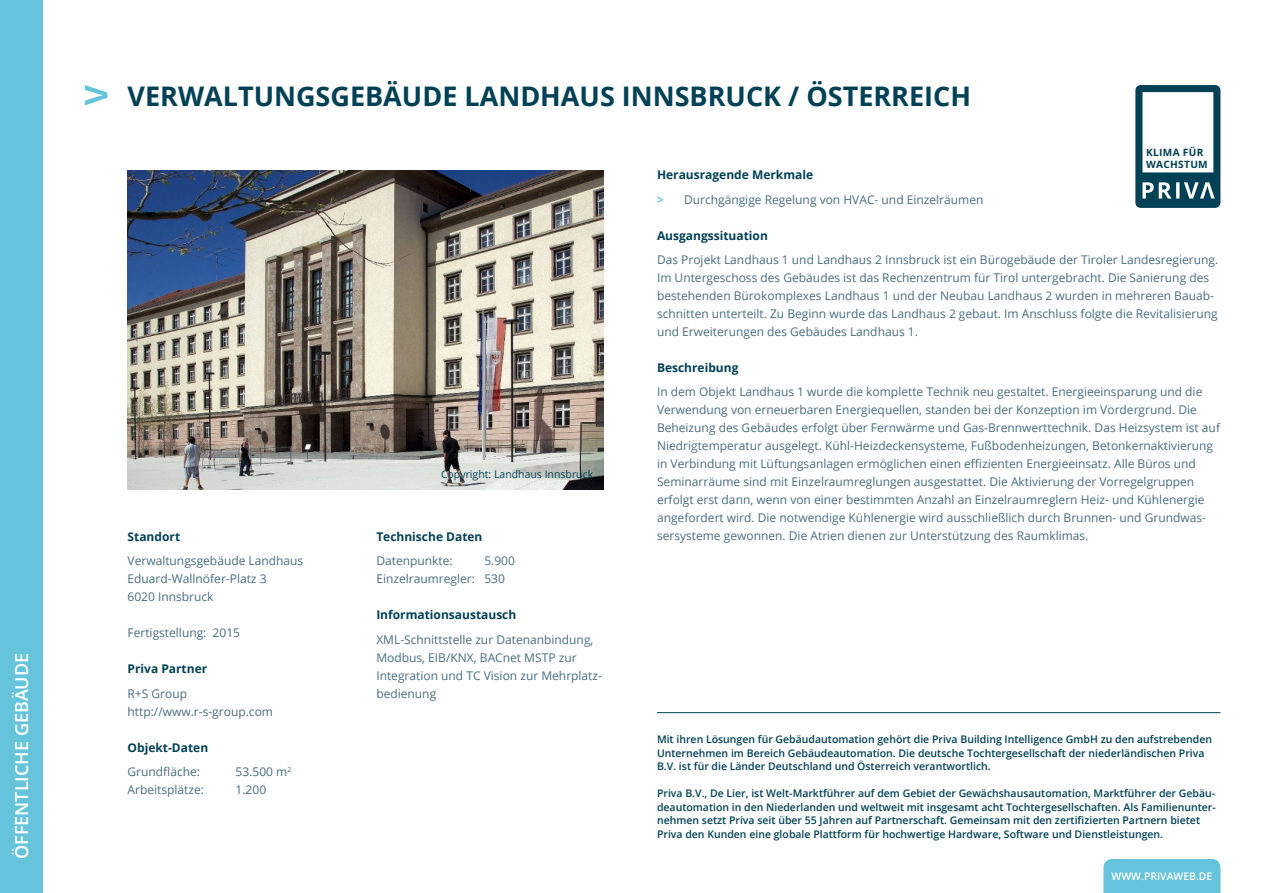
<style>
.page{position:relative;width:1263px;height:893px;background:#fff}
.page>*{position:absolute;margin:0;border:0;box-sizing:border-box;transform-origin:0 0}
.t1{font:700 27px "Open Sans";color:#004155}
.t2{font:600 18px "Open Sans";color:#fff}
.t3{font:12px/18px "Open Sans";color:#496c80}
.t4{font:700 12px "Open Sans";color:#004155}
.t5{font:600 10.5px/13.5px "Open Sans";color:#004155}
.t6{font:10.5px "Open Sans";color:#004155}
.t7{font:600 10.5px "Open Sans";color:#fff}
.t8{font:700 10.05px/11.7px "Open Sans";letter-spacing:.03em;color:#013f54}
.s1{font-weight:700;color:#004155}
.s2{font-weight:700;color:#65c4db}
</style>
<div class="page">
<div style="left:0;top:0;width:43px;height:893px;background:#65c4db"></div>
<svg style="left:85px;top:85px;width:22px;height:20px"></svg>
<svg style="left:1135px;top:85px;width:85px;height:123px"></svg>
<img style="left:128px;top:170px;width:476px;height:319px">
<div style="left:1103px;top:859px;width:117px;height:34px;background:#65c4db"></div>
<hr style="left:657px;top:712px;width:563px;height:1px;background:#004155">
<h2 class="t2" style="left:9px;top:859px;width:208px;rotate:-90deg">ÖFFENTLICHE GEBÄUDE</h2>
<h1 class="t1" style="left:128px;top:77px;width:845px">VERWALTUNGSGEBÄUDE LANDHAUS INNSBRUCK / ÖSTERREICH</h1>
<p class="t8" style="left:1146px;top:146px;width:63px">KLIMA FÜR<br>WACHSTUM</p>
<p class="t4" style="left:128px;top:528px;width:54px">Standort</p>
<p class="t3" style="left:128px;top:551px;width:177px">Verwaltungsgebäude Landhaus<br>Eduard-Wallnöfer-Platz 3<br>6020 Innsbruck</p>
<p class="t3" style="left:128px;top:623px;width:114px">Fertigstellung: 2015</p>
<p class="t4" style="left:128px;top:660px;width:81px">Priva Partner</p>
<p class="t3" style="left:128px;top:684px;width:147px">R+S Group http://www.r-s-group.com</p>
<p class="t4" style="left:128px;top:739px;width:82px">Objekt-Daten</p>
<p class="t3" style="left:128px;top:762px;width:74px">Grundfläche:</p>
<p class="t3" style="left:236px;top:762px;width:57px">53.500 m<sup>2</sup></p>
<p class="t3" style="left:128px;top:780px;width:78px">Arbeitsplätze:</p>
<p class="t3" style="left:236px;top:780px;width:32px">1.200</p>
<p class="t6" style="left:441px;top:467px;width:154px">Copyright: Landhaus Innsbruck</p>
<p class="t4" style="left:376px;top:528px;width:108px">Technische Daten</p>
<p class="t3" style="left:376px;top:551px;width:78px">Datenpunkte:</p>
<p class="t3" style="left:376px;top:551px;width:140px;text-indent:108px">5.900<br>Einzelraumregler: 530</p>
<p class="t4" style="left:376px;top:606px;width:142px">Informationsaustausch</p>
<p class="t3" style="left:376px;top:630px;width:227px">XML-Schnittstelle zur Datenanbindung,<br>Modbus, EIB/KNX, BACnet MSTP zur<br>Integration und TC Vision zur Mehrplatz&shy;bedienung</p>
<p class="t3" style="left:657px;top:162px;width:328px;line-height:24.3px"><span class="s1">Herausragende Merkmale<br></span><span class="s2">&gt;</span> Durchgängige Regelung von HVAC- und Einzelräumen</p>
<p class="t4" style="left:657px;top:227px;width:112px">Ausgangssituation</p>
<p class="t3" style="left:657px;top:250px;width:563px">Das Projekt Landhaus 1 und Landhaus 2 Innsbruck ist ein Bürogebäude der Tiroler Landesregierung.<br>Im Untergeschoss des Gebäudes ist das Rechenzentrum für Tirol untergebracht. Die Sanierung des bestehenden Bürokomplexes Landhaus 1 und der Neubau Landhaus 2 wurden in mehreren Bauab&shy;schnitten unterteilt. Zu Beginn wurde das Landhaus 2 gebaut. Im Anschluss folgte die Revitalisierung und Erweiterungen des Gebäudes Landhaus 1.</p>
<p class="t4" style="left:657px;top:359px;width:83px">Beschreibung</p>
<p class="t3" style="left:657px;top:383px;width:564px">In dem Objekt Landhaus 1 wurde die komplette Technik neu gestaltet. Energieeinsparung und die Verwendung von erneuerbaren Energiequellen, standen bei der Konzeption im Vordergrund. Die Beheizung des Gebäudes erfolgt über Fernwärme und Gas-Brennwerttechnik. Das Heizsystem ist auf Niedrigtemperatur ausgelegt. Kühl-Heizdeckensysteme, Fußbodenheizungen, Betonkernaktivierung in Verbindung mit Lüftungsanlagen ermöglichen einen effizienten Energieeinsatz. Alle Büros und Seminarräume sind mit Einzelraumreglungen ausgestattet. Die Aktivierung der Vorregelgruppen erfolgt erst dann, wenn von einer bestimmten Anzahl an Einzelraumreglern Heiz- und Kühlenergie angefordert wird. Die notwendige Kühlenergie wird ausschließlich durch Brunnen- und Grundwas&shy;sersysteme gewonnen. Die Atrien dienen zur Unterstützung des Raumklimas.</p>
<p class="t5" style="left:657px;top:732px;width:557px">Mit ihren Lösungen für Gebäudautomation gehört die Priva Building Intelligence GmbH zu den aufstrebenden<br>Unternehmen im Bereich Gebäudeautomation. Die deutsche Tochtergesellschaft der niederländischen Priva<br>B.V. ist für die Länder Deutschland und Österreich verantwortlich.</p>
<p class="t5" style="left:657px;top:786px;width:560px">Priva B.V., De Lier, ist Welt-Marktführer auf dem Gebiet der Gewächshausautomation, Marktführer der Gebäu&shy;deautomation in den Niederlanden und weltweit mit insgesamt acht Tochtergesellschaften. Als Familienunter&shy;nehmen setzt Priva seit über 55 Jahren auf Partnerschaft. Gemeinsam mit den zertifizierten Partnern bietet Priva den Kunden eine globale Plattform für hochwertige Hardware, Software und Dienstleistungen.</p>
<p class="t7" style="left:1112px;top:869px;width:102px">WWW.PRIVAWEB.DE</p>
</div>
